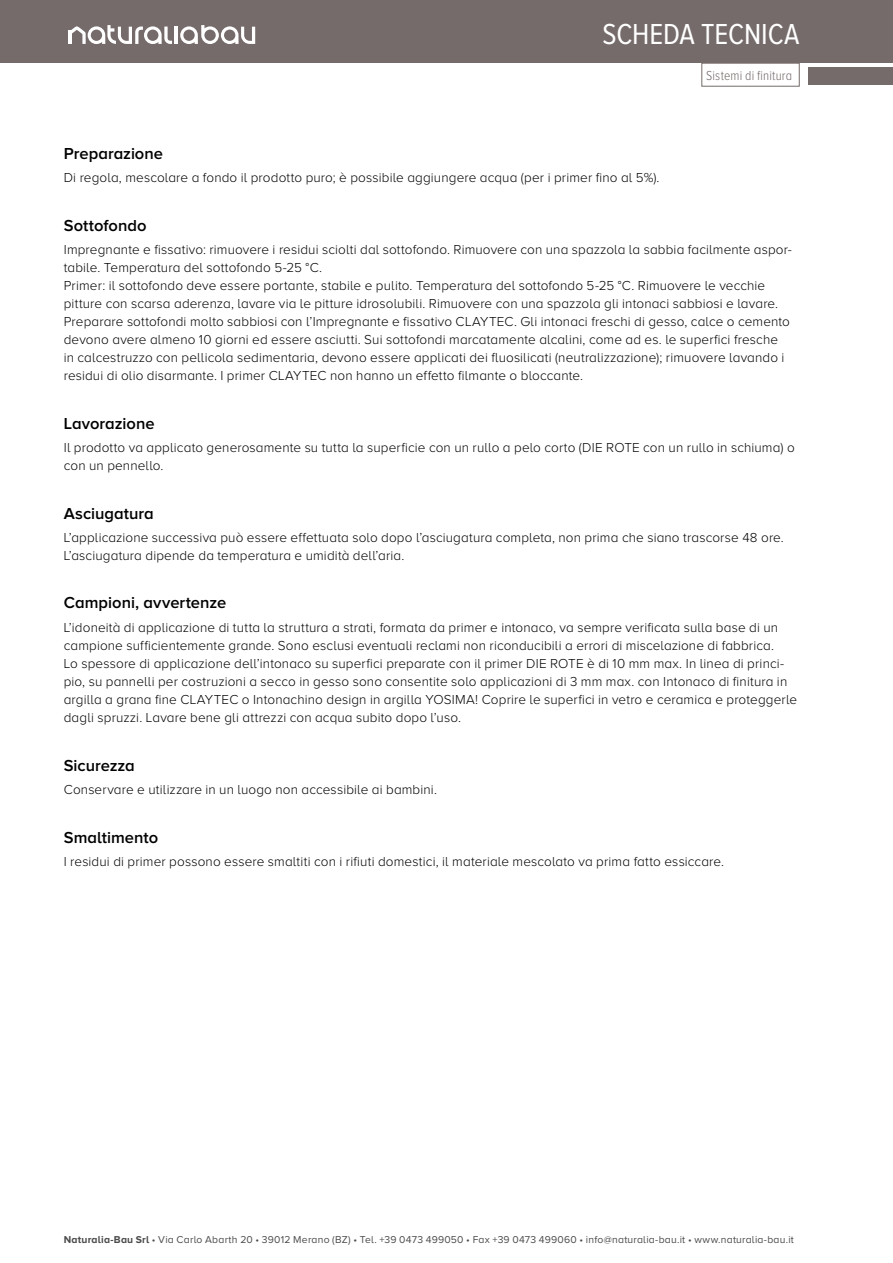
<style>
.page{position:relative;width:893px;height:1263px;background:#fff}
.page>*{position:absolute;margin:0;border:0;box-sizing:border-box;transform-origin:0 0}
.t1{font:30px "Proxima Nova A Cond";letter-spacing:-.005em;color:#fff}
.t2{font:600 16.5px "Proxima Nova A";color:#000}
.t3{font:300 13.5px/18px "Proxima Nova A";letter-spacing:.01em;color:#000}
.t4{font:300 13.5px "Proxima Nova A Cond";letter-spacing:.01em;color:#756b6a}
.t5{font:10.35px "Proxima Nova A";letter-spacing:.02em;color:#4b4b4d}
.s1{font-weight:700}
</style>
<div class="page">
<div style="left:0;top:0;width:893px;height:63px;background:#756b6a"></div>
<div style="left:702px;top:63px;width:97px;height:23px;border:1px solid #756b6a"></div>
<div style="left:808px;top:67px;width:85px;height:17px;background:#756b6a"></div>
<hr style="left:174px;top:27px;width:4px;height:17px;background:#fff">
<svg style="left:180px;top:25px;width:75px;height:19px"></svg>
<svg style="left:68px;top:25px;width:104px;height:19px"></svg>
<h1 class="t1" style="left:602px;top:17px;width:199px">SCHEDA TECNICA</h1>
<p class="t4" style="left:706px;top:68px;width:87px">Sistemi di finitura</p>
<p class="t2" style="left:64px;top:144px;width:101px">Preparazione</p>
<p class="t3" style="left:64px;top:168px;width:597px">Di regola, mescolare a fondo il prodotto puro; è possibile aggiungere acqua (per i primer fino al 5%).</p>
<p class="t2" style="left:64px;top:216px;width:84px">Sottofondo</p>
<p class="t3" style="left:64px;top:240px;width:729px">Impregnante e fissativo: rimuovere i residui sciolti dal sottofondo. Rimuovere con una spazzola la sabbia facilmente aspor&shy;tabile. Temperatura del sottofondo 5-25 °C.<br>Primer: il sottofondo deve essere portante, stabile e pulito. Temperatura del sottofondo 5-25 °C. Rimuovere le vecchie pitture con scarsa aderenza, lavare via le pitture idrosolubili. Rimuovere con una spazzola gli intonaci sabbiosi e lavare.<br>Preparare sottofondi molto sabbiosi con l’Impregnante e fissativo CLAYTEC. Gli intonaci freschi di gesso, calce o cemento devono avere almeno 10 giorni ed essere asciutti. Sui sottofondi marcatamente alcalini, come ad es. le superfici fresche<br>in calcestruzzo con pellicola sedimentaria, devono essere applicati dei fluosilicati (neutralizzazione); rimuovere lavando i residui di olio disarmante. I primer CLAYTEC non hanno un effetto filmante o bloccante.</p>
<p class="t2" style="left:64px;top:414px;width:92px">Lavorazione</p>
<p class="t3" style="left:64px;top:438px;width:732px">Il prodotto va applicato generosamente su tutta la superficie con un rullo a pelo corto (DIE ROTE con un rullo in schiuma) o con un pennello.</p>
<p class="t2" style="left:64px;top:504px;width:92px">Asciugatura</p>
<p class="t3" style="left:64px;top:528px;width:722px">L’applicazione successiva può essere effettuata solo dopo l’asciugatura completa, non prima che siano trascorse 48 ore.<br>L’asciugatura dipende da temperatura e umidità dell’aria.</p>
<p class="t2" style="left:64px;top:593px;width:164px">Campioni, avvertenze</p>
<p class="t3" style="left:64px;top:618px;width:735px">L’idoneità di applicazione di tutta la struttura a strati, formata da primer e intonaco, va sempre verificata sulla base di un campione sufficientemente grande. Sono esclusi eventuali reclami non riconducibili a errori di miscelazione di fabbrica.<br>Lo spessore di applicazione dell’intonaco su superfici preparate con il primer DIE ROTE è di 10 mm max. In linea di princi&shy;pio, su pannelli per costruzioni a secco in gesso sono consentite solo applicazioni di 3 mm max. con Intonaco di finitura in argilla a grana fine CLAYTEC o Intonachino design in argilla YOSIMA! Coprire le superfici in vetro e ceramica e proteggerle dagli spruzzi. Lavare bene gli attrezzi con acqua subito dopo l’uso.</p>
<p class="t2" style="left:64px;top:756px;width:73px">Sicurezza</p>
<p class="t3" style="left:64px;top:780px;width:375px">Conservare e utilizzare in un luogo non accessibile ai bambini.</p>
<p class="t2" style="left:64px;top:828px;width:96px">Smaltimento</p>
<p class="t3" style="left:64px;top:852px;width:662px">I residui di primer possono essere smaltiti con i rifiuti domestici, il materiale mescolato va prima fatto essiccare.</p>
<p class="t5" style="left:64px;top:1234px;width:732px"><span class="s1">Naturalia-Bau Srl</span> • Via Carlo Abarth 20 • 39012 Merano (BZ) • Tel. +39 0473 499050 • Fax +39 0473 499060 • info@naturalia-bau.it • www.naturalia-bau.it</p>
</div>
